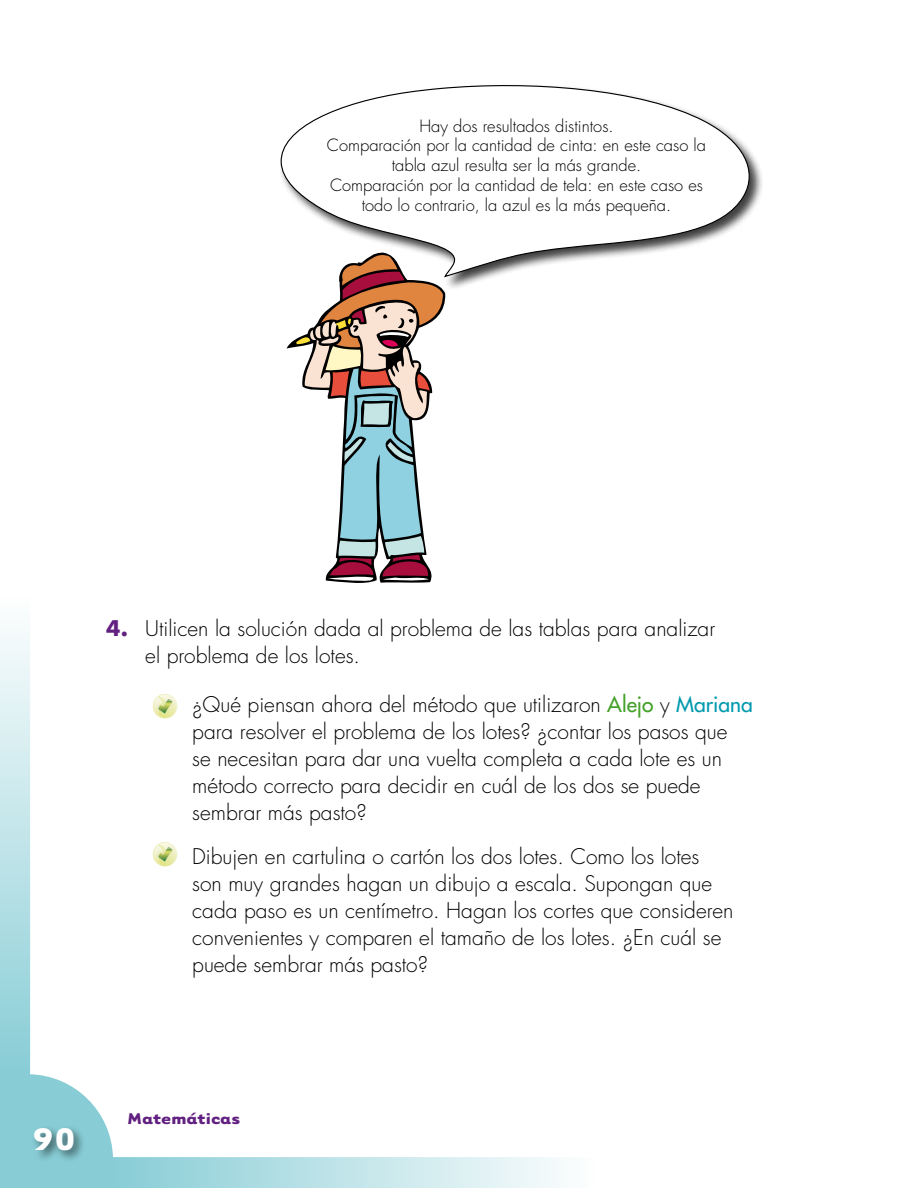
<style>
.page{position:relative;width:918px;height:1188px;background:#fff}
.page>*{position:absolute;margin:0;border:0;box-sizing:border-box;transform-origin:0 0}
.t1{font:700 36px "Tarzana Wide";color:#fff}
.t2{font:300 21px/27px "Futura";color:#000}
.t3{font:700 18px "Tarzana Wide";color:#622181}
.t4{font:300 16.5px/19.8px "Futura";color:#000;text-align:center}
.s1{font-weight:700;color:#622181}
.s2{font-weight:400;color:#44a12b}
.s3{font-weight:400;color:#009aae}
</style>
<div class="page">
<svg style="left:296px;top:291px;width:147px;height:291px"></svg>
<div style="left:279px;top:83px;width:485px;height:208px;background:#000;opacity:.75"></div>
<svg style="left:280px;top:83px;width:479px;height:195px"></svg>
<svg style="left:0;top:634px;width:558px;height:554px"></svg>
<p class="t4" style="left:327px;top:116px;width:381px">Hay dos resultados distintos.<br>Comparación por la cantidad de cinta: en este caso la tabla azul resulta ser la más grande.<br>Comparación por la cantidad de tela: en este caso es todo lo contrario, la azul es la más pequeña.</p>
<p class="t2" style="left:145px;top:615px;width:571px;text-indent:-39px"><span class="s1">4.</span> Utilicen la solución dada al problema de las tablas para analizar el problema de los lotes.</p>
<p class="t2" style="left:192px;top:692px;width:562px">¿Qué piensan ahora del método que utilizaron <span class="s2">Alejo</span> y <span class="s3">Mariana </span>para resolver el problema de los lotes? ¿contar los pasos que<br>se necesitan para dar una vuelta completa a cada lote es un método correcto para decidir en cuál de los dos se puede sembrar más pasto?</p>
<p class="t2" style="left:192px;top:844px;width:543px">Dibujen en cartulina o cartón los dos lotes. Como los lotes son muy grandes hagan un dibujo a escala. Supongan que cada paso es un centímetro. Hagan los cortes que consideren convenientes y comparen el tamaño de los lotes. ¿En cuál se puede sembrar más pasto?</p>
<h1 class="t1" style="left:32px;top:1115px;width:45px">90</h1>
<p class="t3" style="left:128px;top:1106px;width:114px">Matemáticas</p>
</div>
